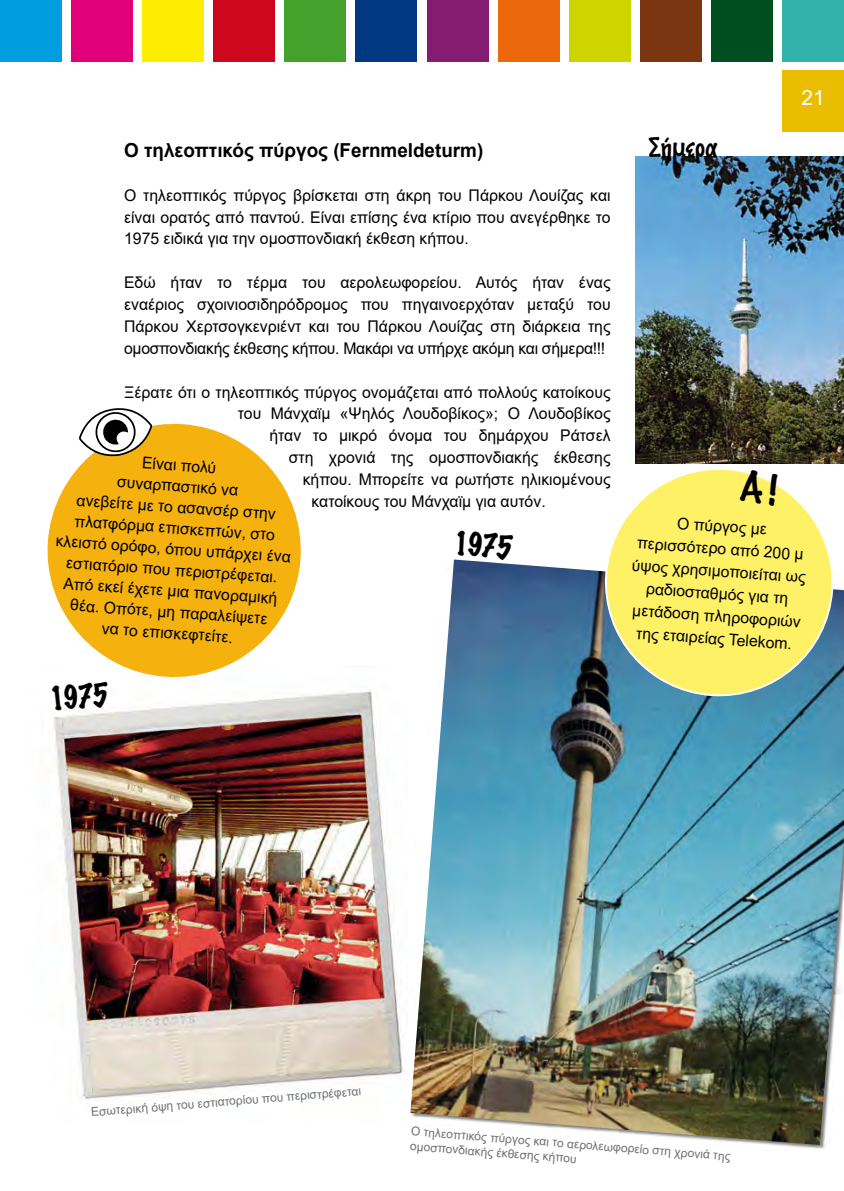
<style>
.page{position:relative;width:844px;height:1191px;background:#fff}
.page>*{position:absolute;margin:0;border:0;box-sizing:border-box;transform-origin:0 0}
.t1{font:100 29.75px "Marker Felt";color:#000}
.t2{font:100 24.5px "Marker Felt";letter-spacing:-.015em;color:#000}
.t3{font:21px "Arial";color:#fff}
.t4{font:700 19.25px "Arial";color:#000}
.t5{font:16.1px/21px "Arial";color:#000;text-align:justify}
.t6{font:12.25px/14px "Arial";color:#707172}
</style>
<div class="page">
<img style="left:54px;top:690px;width:351px;height:410px">
<img style="left:635px;top:157px;width:208px;height:306px">
<img style="left:410px;top:559px;width:433px;height:586px">
<div style="left:0;top:0;width:62px;height:62px;background:#009ee0"></div>
<div style="left:71px;top:0;width:62px;height:62px;background:#e2007a"></div>
<div style="left:142px;top:0;width:62px;height:62px;background:#ffed00"></div>
<div style="left:213px;top:0;width:62px;height:62px;background:#cd071e"></div>
<div style="left:284px;top:0;width:62px;height:62px;background:#44a12b"></div>
<div style="left:355px;top:0;width:62px;height:62px;background:#003882"></div>
<div style="left:426px;top:0;width:62px;height:62px;background:#841c71"></div>
<div style="left:497px;top:0;width:62px;height:62px;background:#eb690b"></div>
<div style="left:569px;top:0;width:61px;height:62px;background:#ced400"></div>
<div style="left:640px;top:0;width:61px;height:62px;background:#7c3511"></div>
<div style="left:711px;top:0;width:61px;height:62px;background:#004d1f"></div>
<div style="left:782px;top:0;width:61px;height:62px;background:#31b3ac"></div>
<div style="left:782px;top:70px;width:61px;height:62px;background:#ebbd00"></div>
<svg style="left:47px;top:423px;width:254px;height:254px;fill:#f5b10e"></svg>
<svg style="left:77px;top:408px;width:77px;height:49px"></svg>
<svg style="left:599px;top:463px;width:239px;height:236px"></svg>
<svg style="left:739px;top:468px;width:38px;height:37px"></svg>
<p class="t4" style="left:124px;top:136px;width:360px">Ο τηλεοπτικός πύργος (Fernmeldeturm)</p>
<p class="t5" style="left:124px;top:184px;width:488px;line-height:21.9px">Ο τηλεοπτικός πύργος βρίσκεται στη άκρη του Πάρκου Λουίζας και είναι ορατός από παντού. Είναι επίσης ένα κτίριο που ανεγέρθηκε το 1975 ειδικά για την ομοσπονδιακή έκθεση κήπου.</p>
<p class="t5" style="left:124px;top:271px;width:488px;line-height:21.9px">Εδώ ήταν το τέρμα του αερολεωφορείου. Αυτός ήταν ένας εναέριος σχοινιοσιδηρόδρομος που πηγαινοερχόταν μεταξύ του Πάρκου Χερτσογκενριέντ και του Πάρκου Λουίζας στη διάρκεια της ομοσπονδιακής έκθεσης κήπου. Μακάρι να υπήρχε ακόμη και σήμερα!!!</p>
<p class="t5" style="left:124px;top:381px;width:488px">Ξέρατε ότι ο τηλεοπτικός πύργος ονομάζεται από πολλούς κατοίκους</p>
<p class="t5" style="left:238px;top:403px;width:374px">του Μάνχαϊμ «Ψηλός Λουδοβίκος»; Ο Λουδοβίκος</p>
<p class="t5" style="left:269px;top:425px;width:342px">ήταν το μικρό όνομα του δημάρχου Ράτσελ</p>
<p class="t5" style="left:289px;top:447px;width:323px">στη χρονιά της ομοσπονδιακής έκθεσης</p>
<p class="t5" style="left:302px;top:469px;width:309px">κήπου. Μπορείτε να ρωτήστε ηλικιομένους</p>
<p class="t5" style="left:311px;top:491px;width:236px">κατοίκους του Μάνχαϊμ για αυτόν.</p>
<p class="t5" style="left:62px;top:446px;width:237px;text-align:center;rotate:4deg">Είναι πολύ<br>συναρπαστικό να<br>ανεβείτε με το ασανσέρ στην πλατφόρμα επισκεπτών, στο κλειστό ορόφο, όπου υπάρχει ένα εστιατόριο που περιστρέφεται.<br>Από εκεί έχετε μια πανοραμική θέα. Οπότε, μη παραλείψετε<br>να το επισκεφτείτε.</p>
<h1 class="t1" style="left:455px;top:519px;width:61px;rotate:5deg">197-5</h1>
<h1 class="t1" style="left:48px;top:675px;width:61px;rotate:-4deg">197-5</h1>
<h2 class="t2" style="left:648px;top:128px;width:71px">Σήμερα</h2>
<h3 class="t3" style="left:801px;top:83px;width:25px">21</h3>
<p class="t5" style="left:635px;top:509px;width:175px;line-height:22.4px;text-align:center;rotate:4deg">Ο πύργος με περισσότερο από 200 μ ύψος χρησιμοποιείται ως ραδιοσταθμός για τη μετάδοση πληροφοριών της εταιρείας Telekom.</p>
<p class="t6" style="left:91px;top:1103px;width:272px;rotate:-4deg">Εσωτερική όψη του εστιατορίου που περιστρέφεται</p>
<p class="t6" style="left:411px;top:1125px;width:322px;rotate:4deg">Ο τηλεοπτικός πύργος και το αερολεωφορείο στη χρονιά της ομοσπονδιακής έκθεσης κήπου</p>
</div>
